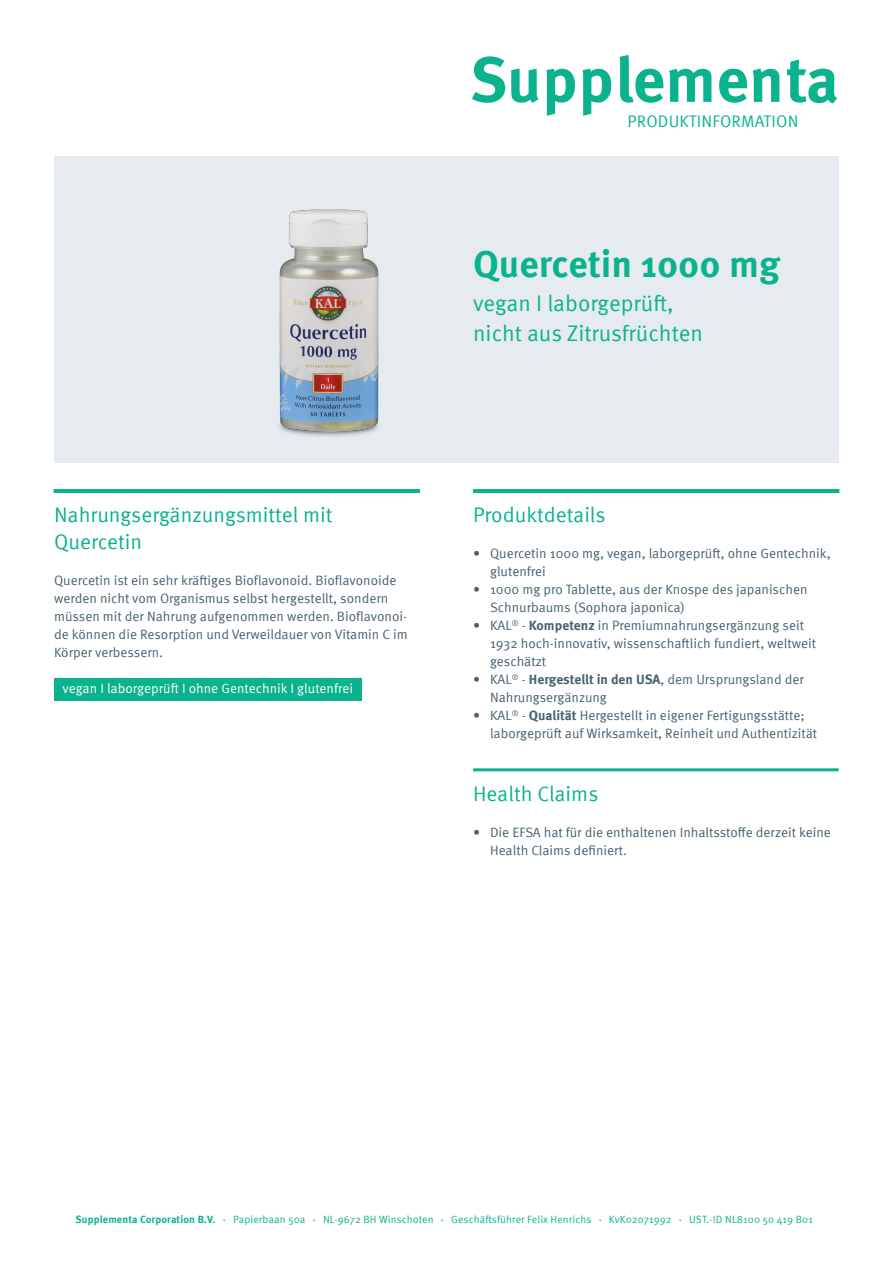
<style>
.page{position:relative;width:893px;height:1263px;background:#fff}
.page>*{position:absolute;margin:0;border:0;box-sizing:border-box;transform-origin:0 0}
.Produkt_Titel{font:700 63.45px "Meta Pro";color:#0ab38d}
.Produkt_Titel-2{font:700 37.5px "Meta Pro";color:#0ab38d}
.Produkt_Subline{font:22.5px "Meta Pro";color:#0ab38d}
.Headline-Grün{font:21px/27px "Meta Pro";color:#0ab38d}
.t1{font:16.65px "Meta Pro";letter-spacing:.01em;color:#0ab38d}
.Fließtext{font:13.5px/18px "Meta Pro";color:#46616e}
.Fließtext_farbig_hinterlegt{font:13.5px "Meta Pro Norm";color:#fff}
.t2{font:10.5px "Meta Pro";letter-spacing:.01em;color:#0ab38d}
.t3{font:700 10.5px "Meta Pro";letter-spacing:.01em;color:#0ab38d}
.s1{font-weight:700}
.s2{font-size:4.5px}
</style>
<div class="page">
<div style="left:54px;top:156px;width:785px;height:306px;background:#e6ebef"></div>
<div style="left:54px;top:679px;width:308px;height:22px;background:#0ab38d"></div>
<hr style="left:473px;top:768px;width:366px;height:3px;background:#0ab38d">
<hr style="left:473px;top:489px;width:366px;height:3px;background:#0ab38d">
<hr style="left:54px;top:489px;width:366px;height:3px;background:#0ab38d">
<img style="left:279px;top:209px;width:100px;height:227px">
<p class="Produkt_Titel" style="left:470px;top:30px;width:371px">Supplementa</p>
<p class="t1" style="left:628px;top:109px;width:172px">PRODUKTINFORMATION</p>
<p class="Headline-Grün" style="left:54px;top:500px;width:280px">Nahrungsergänzungsmittel mit<br>Quercetin</p>
<p class="Fließtext" style="left:54px;top:570px;width:355px">Quercetin ist ein sehr kräftiges Bioflavonoid. Bioflavonoide werden nicht vom Organismus selbst hergestellt, sondern müssen mit der Nahrung aufgenommen werden. Bioflavonoi&shy;de können die Resorption und Verweildauer von Vitamin C im Körper verbessern.</p>
<p class="Fließtext_farbig_hinterlegt" style="left:63px;top:678px;width:292px">vegan I laborgeprüft I ohne Gentechnik I glutenfrei</p>
<p class="Produkt_Titel-2" style="left:473px;top:234px;width:309px">Quercetin 1000 mg</p>
<p class="Produkt_Subline" style="left:473px;top:286px;width:202px">vegan I laborgeprüft,</p>
<p class="Produkt_Subline" style="left:473px;top:316px;width:231px">nicht aus Zitrusfrüchten</p>
<p class="Headline-Grün" style="left:473px;top:500px;width:134px">Produktdetails</p>
<p class="Fließtext" style="left:490px;top:543px;width:342px;text-indent:-17px">• Quercetin 1000 mg, vegan, laborgeprüft, ohne Gentechnik, glutenfrei</p>
<p class="Fließtext" style="left:490px;top:579px;width:319px;text-indent:-17px">• 1000 mg pro Tablette, aus der Knospe des japanischen<br>Schnurbaums (Sophora japonica)</p>
<p class="Fließtext" style="left:490px;top:615px;width:327px;text-indent:-17px">• KAL<sup>®</sup> - <span class="s1">Kompetenz</span> in Premiumnahrungsergänzung seit<br>1932 hoch-innovativ, wissenschaftlich fundiert, weltweit geschätzt</p>
<p class="Fließtext" style="left:490px;top:669px;width:315px;text-indent:-17px">• KAL<sup>®</sup> - <span class="s1">Hergestellt in den USA</span>, dem Ursprungsland der<br>Nahrungsergänzung</p>
<p class="Fließtext" style="left:490px;top:705px;width:329px;text-indent:-17px">• KAL<sup>®</sup> - <span class="s1">Qualität</span> Hergestellt in eigener Fertigungsstätte; laborgeprüft auf Wirksamkeit, Reinheit und Authentizität</p>
<p class="Headline-Grün" style="left:473px;top:779px;width:127px">Health Claims</p>
<p class="Fließtext" style="left:490px;top:822px;width:342px;text-indent:-17px">• Die EFSA hat für die enthaltenen Inhaltsstoffe derzeit keine<br>Health Claims definiert.</p>
<p class="t3" style="left:76px;top:1211px;width:141px">Supplementa Corporation B.V.</p>
<p class="t2" style="left:223px;top:1211px;width:84px"><span class="s2">•</span> Papierbaan 50a</p>
<p class="t2" style="left:313px;top:1211px;width:122px"><span class="s2">•</span> NL-9672 BH Winschoten</p>
<p class="t2" style="left:441px;top:1211px;width:152px"><span class="s2">•</span> Geschäftsführer Felix Henrichs</p>
<p class="t2" style="left:599px;top:1211px;width:74px"><span class="s2">•</span> KvK02071992</p>
<p class="t2" style="left:679px;top:1211px;width:135px"><span class="s2">•</span> UST.-ID NL8100 50 419 B01</p>
</div>
